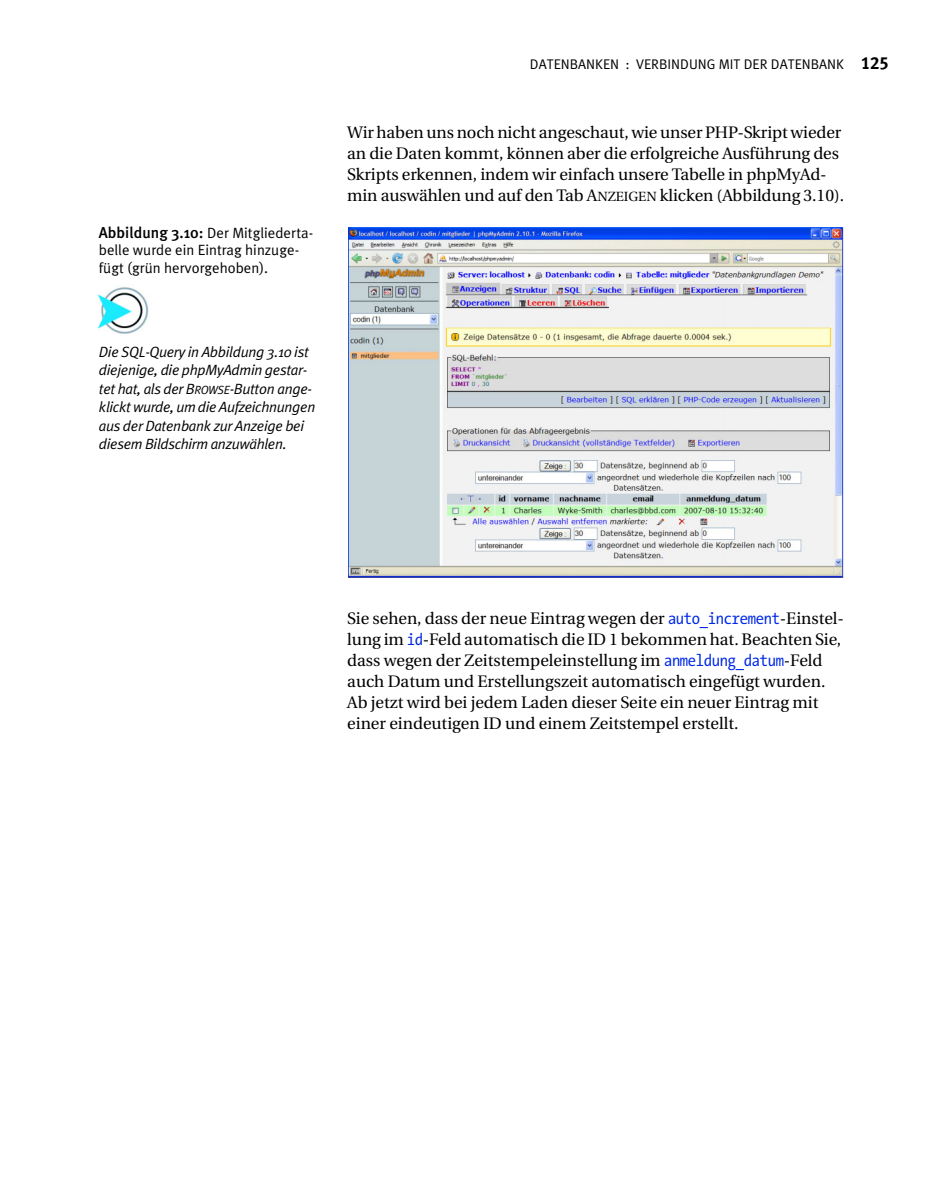
<style>
.page{position:relative;width:943px;height:1191px;background:#fff}
.page>*{position:absolute;margin:0;border:0;box-sizing:border-box;transform-origin:0 0}
.t1{font:16.62px/21px "Utopia";color:#000}
.t2{font:italic 14.88px/18.4px "Meta Plus Normal";letter-spacing:-.02em;color:#000}
.t3{font:14.88px/17.5px "Meta Plus Normal";color:#000}
.t4{font:14px "Meta Plus Normal Caps";color:#000}
.s1{font-family:"Meta Plus Medium Roman";font-size:15.75px}
.s2{font-size:11.9px}
.s3{font-family:"Meta Plus Bold Caps";font-weight:700;font-size:17.5px}
.s4{font-size:13.3px}
.s5{font-family:"The Sans Mono Con Normal";color:#0029e6}
</style>
<div class="page">
<img style="left:99px;top:287px;width:50px;height:46px">
<img style="left:348px;top:227px;width:495px;height:351px">
<p class="t3" style="left:99px;top:225px;width:216px"><span class="s1">Abbildung 3.10:</span> Der Mitgliederta&shy;belle wurde ein Eintrag hinzuge&shy;fügt (grün hervorgehoben).</p>
<p class="t2" style="left:99px;top:344px;width:218px">Die SQL-Query in Abbildung 3.10 ist diejenige, die phpMyAdmin gestar&shy;tet hat, als der B<span class="s2">ROWSE</span>-Button ange&shy;klickt wurde, um die Aufzeichnungen aus der Datenbank zur Anzeige bei diesem Bildschirm anzuwählen.</p>
<p class="t4" style="left:529px;top:56px;width:360px">DATENBANKEN : VERBINDUNG MIT DER DATENBANK <span class="s3">125</span></p>
<p class="t1" style="left:347px;top:123px;width:498px">Wir haben uns noch nicht angeschaut, wie unser PHP-Skript wieder an die Daten kommt, können aber die erfolgreiche Ausführung des Skripts erkennen, indem wir einfach unsere Tabelle in phpMyAd&shy;min auswählen und auf den Tab A<span class="s4">NZEIGEN</span> klicken (Abbildung 3.10).</p>
<p class="t1" style="left:347px;top:609px;width:498px">Sie sehen, dass der neue Eintrag wegen der <span class="s5">auto_increment</span>-Einstel&shy;lung im <span class="s5">id</span>-Feld automatisch die ID 1 bekommen hat. Beachten Sie, dass wegen der Zeitstempeleinstellung im <span class="s5">anmeldung_datum</span>-Feld auch Datum und Erstellungszeit automatisch eingefügt wurden.<br>Ab jetzt wird bei jedem Laden dieser Seite ein neuer Eintrag mit einer eindeutigen ID und einem Zeitstempel erstellt.</p>
</div>
